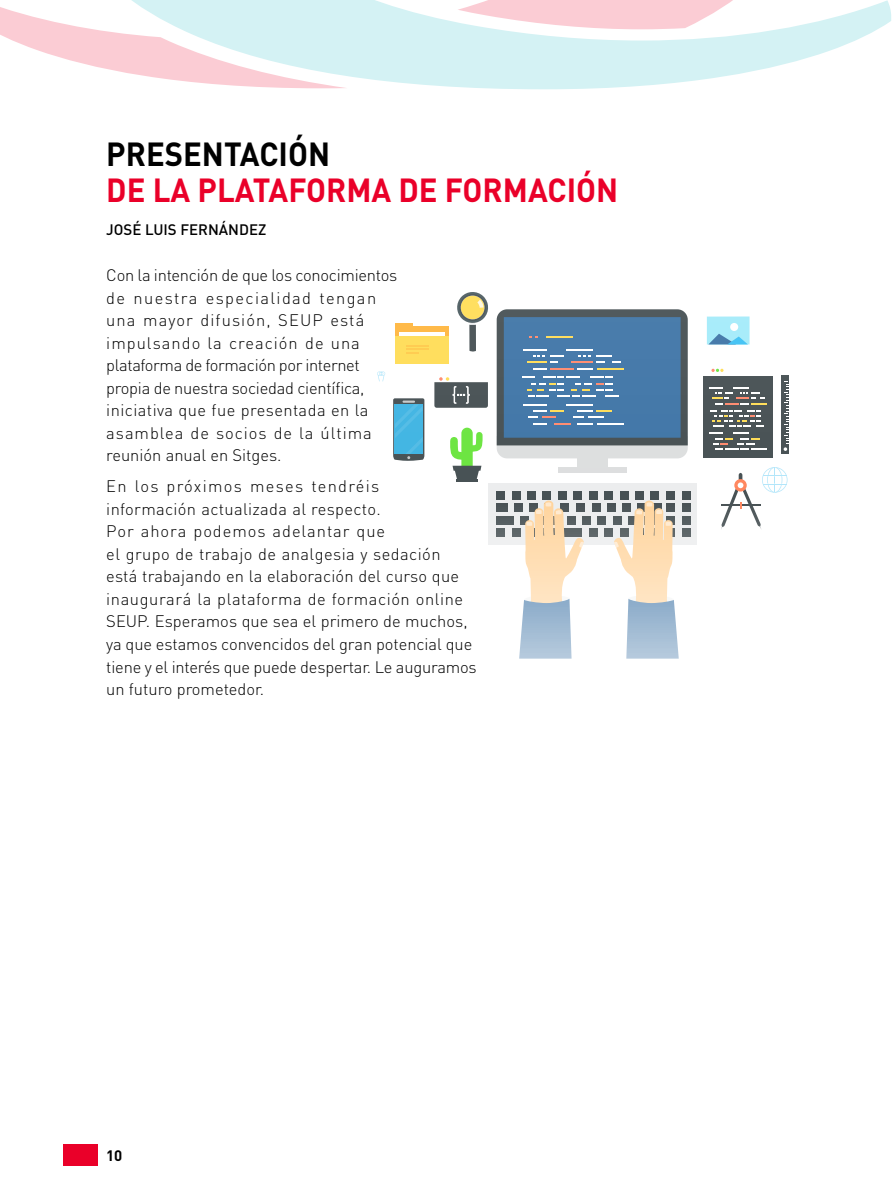
<style>
.page{position:relative;width:893px;height:1191px;background:#fff}
.page>*{position:absolute;margin:0;border:0;box-sizing:border-box;transform-origin:0 0}
.t1{font:700 33px "DIN";color:#ea0029;scale:.94 1}
.t2{font:700 33px "DIN";color:#000;scale:.94 1}
.t3{font:300 16.5px/22.5px "DIN";letter-spacing:.01em;color:#000}
.t4{font:500 15px "DIN";color:#000}
.t5{font:700 15px "DIN";color:#000}
</style>
<div class="page">
<svg style="left:0;top:7px;width:75px;height:55px"></svg>
<svg style="left:75px;top:0;width:524px;height:89px;fill:#d4f2f4"></svg>
<svg style="left:458px;top:0;width:433px;height:88px"></svg>
<svg style="left:377px;top:292px;width:412px;height:367px"></svg>
<div style="left:64px;top:1144px;width:34px;height:22px;background:#ea0029"></div>
<h1 class="t2" style="left:106px;top:132px;width:240px">PRESENTACIÓN</h1>
<h1 class="t1" style="left:106px;top:168px;width:546px">DE LA PLATAFORMA DE FORMACIÓN</h1>
<p class="t4" style="left:106px;top:220px;width:162px">JOSÉ LUIS FERNÁNDEZ</p>
<p class="t3" style="left:106px;top:264px;width:293px">Con la intención de que los conocimientos de nuestra especialidad tengan una mayor difusión, SEUP está impulsando la creación de una plataforma de formación por internet propia de nuestra sociedad científica, iniciativa que fue presentada en la asamblea de socios de la última reunión anual en Sitges.</p>
<p class="t3" style="left:106px;top:475px;width:372px">En los próximos meses tendréis<br>información actualizada al respecto.<br>Por ahora podemos adelantar que<br>el grupo de trabajo de analgesia y sedación<br>está trabajando en la elaboración del curso que inaugurará la plataforma de formación online SEUP. Esperamos que sea el primero de muchos, ya que estamos convencidos del gran potencial que tiene y el interés que puede despertar. Le auguramos un futuro prometedor.</p>
<p class="t5" style="left:106px;top:1146px;width:18px">10</p>
</div>
